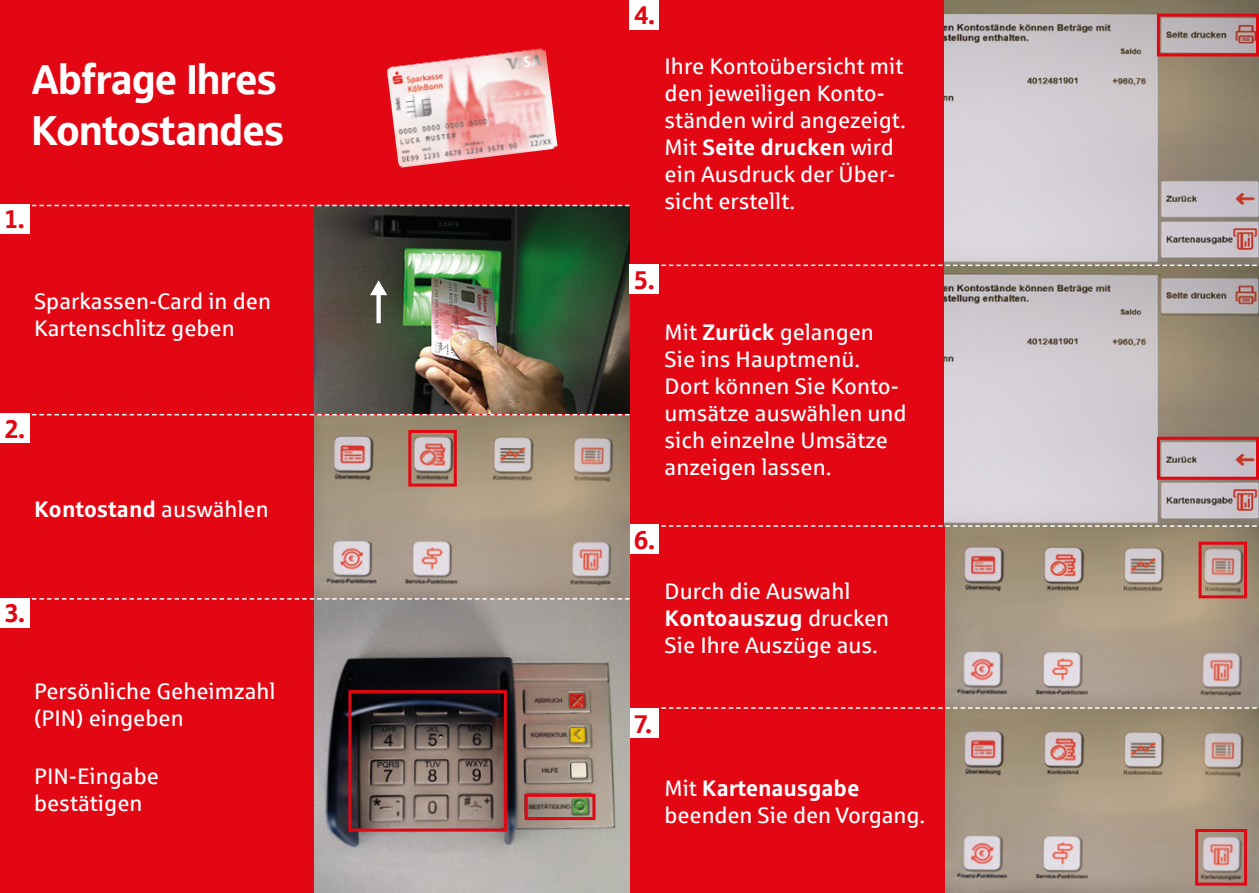
<style>
.page{position:relative;width:1259px;height:893px;background:#e30613}
.page>*{position:absolute;margin:0;border:0;box-sizing:border-box;transform-origin:0 0}
.t1{font:42px/50.4px "Sparkasse Head";color:#fff}
.t2{font:25.8px "Sparkasse Head";color:#e30613}
.t3{font:22.5px/27px "Sparkasse Rg";color:#fff}
.t4{font:700 22.5px "Sparkasse Rg";color:#fff}
.s1{font-weight:400}
.s2{font-weight:700}
</style>
<div class="page">
<div style="left:0;top:414px;width:29px;height:29px;background:#fff"></div>
<img style="left:315px;top:207px;width:314px;height:207px">
<div style="left:0;top:204px;width:29px;height:29px;background:#fff"></div>
<svg style="left:370px;top:280px;width:17px;height:43px"></svg>
<img style="left:386px;top:48px;width:172px;height:120px">
<div style="left:629px;top:525px;width:29px;height:29px;background:#fff"></div>
<div style="left:629px;top:709px;width:29px;height:29px;background:#fff"></div>
<div style="left:629px;top:0;width:29px;height:29px;background:#fff"></div>
<div style="left:629px;top:265px;width:29px;height:29px;background:#fff"></div>
<img style="left:944px;top:0;width:315px;height:525px">
<div style="left:1157px;top:14px;width:102px;height:42px;border:3px solid #e30613"></div>
<div style="left:1157px;top:437px;width:102px;height:43px;border:3px solid #e30613"></div>
<svg style="left:315px;top:415px;width:314px;height:183px;background:#a98"></svg>
<div style="left:408px;top:430px;width:49px;height:57px;border:3px solid #e30613"></div>
<img style="left:315px;top:600px;width:314px;height:293px">
<div style="left:524px;top:794px;width:71px;height:26px;border:3px solid #e30613"></div>
<div style="left:0;top:598px;width:29px;height:29px;background:#fff"></div>
<div style="left:348px;top:690px;width:159px;height:142px;border:3px solid #e30613"></div>
<svg style="left:945px;top:527px;width:314px;height:180px;background:#a98"></svg>
<svg style="left:945px;top:709px;width:314px;height:184px;background:#aa9987"></svg>
<div style="left:1198px;top:542px;width:49px;height:56px;border:3px solid #e30613"></div>
<div style="left:1195px;top:829px;width:52px;height:57px;border:3px solid #e30613"></div>
<svg style="left:32px;top:205px;width:597px;height:1px"></svg>
<svg style="left:32px;top:414px;width:597px;height:1px"></svg>
<svg style="left:32px;top:598px;width:597px;height:2px"></svg>
<svg style="left:661px;top:525px;width:598px;height:2px"></svg>
<svg style="left:661px;top:707px;width:598px;height:2px"></svg>
<svg style="left:661px;top:265px;width:598px;height:1px"></svg>
<h1 class="t1" style="left:32px;top:53px;width:254px">Abfrage Ihres<br>Kontostandes</h1>
<p class="t2" style="left:5px;top:203px;width:21px">1.</p>
<p class="t3" style="left:34px;top:287px;width:239px">Sparkassen-Card in den<br>Kartenschlitz geben</p>
<p class="t2" style="left:5px;top:412px;width:22px">2.</p>
<p class="t4" style="left:34px;top:495px;width:236px">Kontostand <span class="s1">auswählen</span></p>
<p class="t2" style="left:5px;top:597px;width:22px">3.</p>
<p class="t3" style="left:34px;top:677px;width:243px">Persönliche Geheimzahl (PIN) eingeben</p>
<p class="t3" style="left:34px;top:762px;width:126px">PIN-Eingabe bestätigen</p>
<p class="t2" style="left:634px;top:-1px;width:22px">4.</p>
<p class="t3" style="left:664px;top:52px;width:243px">Ihre Kontoübersicht mit den jeweiligen Konto&shy;ständen wird angezeigt.<br>Mit <span class="s2">Seite drucken</span> wird ein Ausdruck der Über&shy;sicht erstellt.</p>
<p class="t2" style="left:634px;top:263px;width:22px">5.</p>
<p class="t3" style="left:664px;top:318px;width:244px">Mit <span class="s2">Zurück</span> gelangen<br>Sie ins Hauptmenü.<br>Dort können Sie Konto&shy;umsätze auswählen und sich einzelne Umsätze anzeigen lassen.</p>
<p class="t2" style="left:634px;top:523px;width:22px">6.</p>
<p class="t3" style="left:664px;top:577px;width:226px">Durch die Auswahl<br><span class="s2">Kontoauszug</span> drucken<br>Sie Ihre Auszüge aus.</p>
<p class="t2" style="left:634px;top:707px;width:19px">7.</p>
<p class="t3" style="left:664px;top:774px;width:262px">Mit <span class="s2">Kartenausgabe </span>beenden Sie den Vorgang.</p>
</div>
